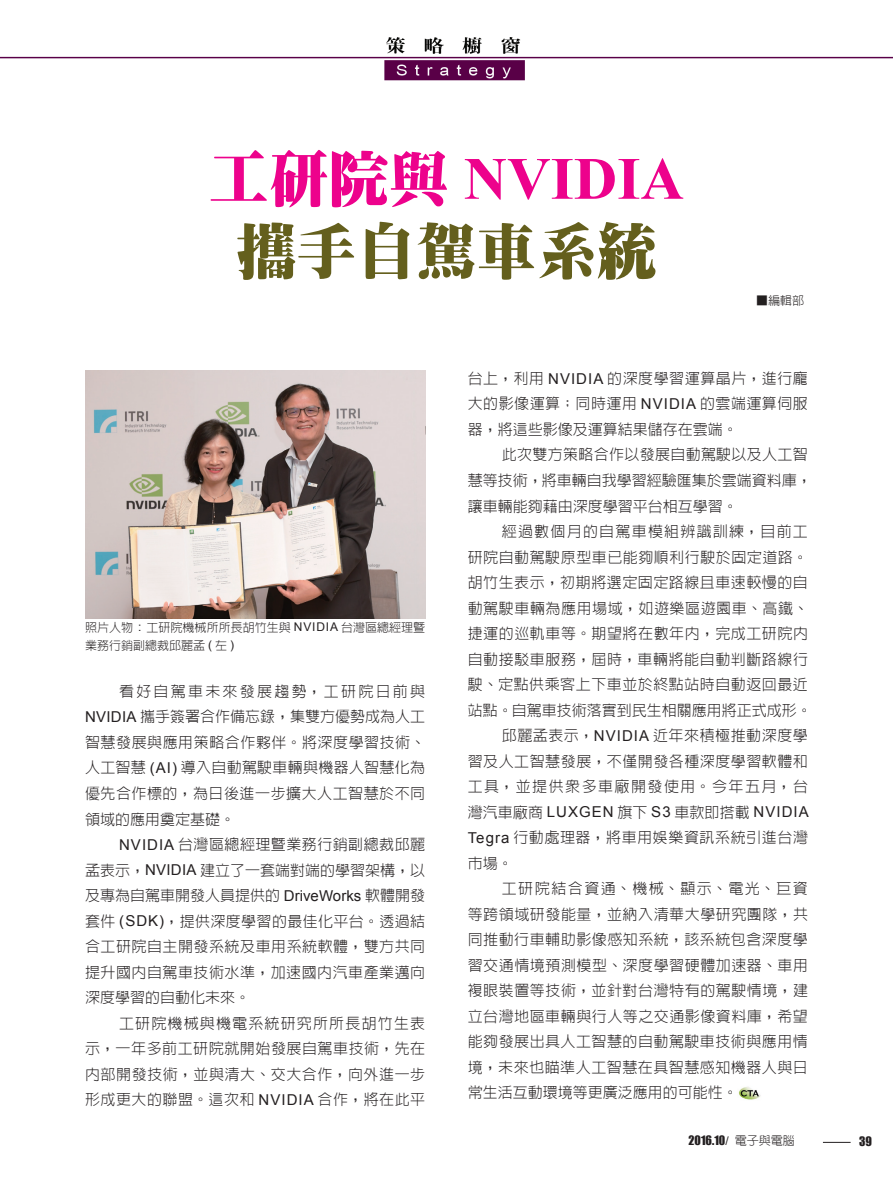
<style>
.page{position:relative;width:893px;height:1191px;background:#fff}
.page>*{position:absolute;margin:0;border:0;box-sizing:border-box;transform-origin:0 0}
.大標題{font:700 60px "Times New Roman";color:#ed028c}
.大標題-2{font:900 60px "Inn Ming";color:#645f1d}
.說明文字{font:300 15px/25.5px "Lin Gothic";letter-spacing:.035em;color:#231f20;text-align:justify}
.說明文字-2{font:300 15px/25.5px "Lin Gothic";color:#231f20}
.圖說{font:300 12px/18px "Lin Gothic";color:#231f20}
.t1{font:12px "Impact";color:#231f20}
.s1{font-family:"Inn Ming";font-weight:900}
.s2{font-family:"Arial";font-weight:400}
.s3{font-family:"Arial"}
.s4{font-family:"New Gothic";font-weight:300}
</style>
<div class="page">
<img style="left:19px;top:37px;width:874px;height:44px">
<svg style="left:823px;top:1142px;width:28px;height:1px"></svg>
<img style="left:0;top:56px;width:19px;height:3px">
<img style="left:739px;top:1087px;width:22px;height:13px">
<img style="left:85px;top:371px;width:340px;height:247px">
<p class="大標題" style="left:209px;top:137px;width:476px"><span class="s1">工研院與</span> NVIDIA</p>
<p class="大標題-2" style="left:236px;top:219px;width:421px">攜手自駕車系統</p>
<p class="圖說" style="left:756px;top:291px;width:49px">■編輯部</p>
<p class="圖說" style="left:85px;top:618px;width:342px">照片人物 <span class="s2">:</span> 工研院機械所所長胡竹生與 <span class="s2">NVIDIA</span> 台灣區總經理暨業務行銷副總裁邱麗孟 <span class="s2">(</span> 左 <span class="s2">)</span></p>
<p class="說明文字" style="left:85px;top:678px;width:342px;text-indent:34px">看好自駕車未來發展趨勢，工研院日前與<span class="s2">NVIDIA</span> 攜手簽署合作備忘錄，集雙方優勢成為人工智慧發展與應用策略合作夥伴。將深度學習技術、人工智慧 <span class="s2">(AI)</span> 導入自動駕駛車輛與機器人智慧化為優先合作標的，為日後進一步擴大人工智慧於不同領域的應用奠定基礎。</p>
<p class="說明文字" style="left:85px;top:831px;width:342px;text-indent:34px"><span class="s2">NVIDIA</span> 台灣區總經理暨業務行銷副總裁邱麗孟表示，<span class="s2">NVIDIA</span> 建立了一套端對端的學習架構，以及專為自駕車開發人員提供的 <span class="s2">DriveWorks</span> 軟體開發套件 <span class="s2">(SDK)</span>，提供深度學習的最佳化平台。透過結合工研院自主開發系統及車用系統軟體，雙方共同提升國內自駕車技術水準，加速國內汽車產業邁向深度學習的自動化未來。</p>
<p class="說明文字" style="left:85px;top:1010px;width:342px;text-indent:34px">工研院機械與機電系統研究所所長胡竹生表示，一年多前工研院就開始發展自駕車技術，先在內部開發技術，並與清大、交大合作，向外進一步形成更大的聯盟。這次和 <span class="s2">NVIDIA</span> 合作，將在此平</p>
<p class="說明文字" style="left:468px;top:365px;width:342px">台上，利用 <span class="s2">NVIDIA</span> 的深度學習運算晶片，進行龐大的影像運算；同時運用 <span class="s2">NVIDIA</span> 的雲端運算伺服器，將這些影像及運算結果儲存在雲端。</p>
<p class="說明文字-2" style="left:468px;top:442px;width:345px;text-indent:34px">此次雙方策略合作以發展自動駕駛以及人工智慧等技術，將車輛自我學習經驗匯集於雲端資料庫，讓車輛能夠藉由深度學習平台相互學習。</p>
<p class="說明文字" style="left:468px;top:518px;width:345px;text-align:left;text-indent:34px">經過數個月的自駕車模組辨識訓練，目前工研院自動駕駛原型車已能夠順利行駛於固定道路。胡竹生表示，初期將選定固定路線且車速較慢的自動駕駛車輛為應用場域，如遊樂區遊園車、高鐵、捷運的巡軌車等。期望將在數年內，完成工研院內自動接駁車服務，屆時，車輛將能自動判斷路線行駛、定點供乘客上下車並於終點站時自動返回最近站點。自駕車技術落實到民生相關應用將正式成形。</p>
<p class="說明文字" style="left:468px;top:722px;width:343px;text-indent:34px">邱麗孟表示，<span class="s2">NVIDIA</span> 近年來積極推動深度學習及人工智慧發展，不僅開發各種深度學習軟體和工具，並提供眾多車廠開發使用。今年五月，台灣汽車廠商 <span class="s2">LUXGEN</span> 旗下 <span class="s2">S3</span> 車款即搭載 <span class="s2">NVIDIA Tegra</span> 行動處理器，將車用娛樂資訊系統引進台灣市場。</p>
<p class="說明文字" style="left:468px;top:875px;width:342px;text-indent:34px">工研院結合資通、機械、顯示、電光、巨資等跨領域研發能量，並納入清華大學研究團隊，共同推動行車輔助影像感知系統，該系統包含深度學習交通情境預測模型、深度學習硬體加速器、車用複眼裝置等技術，並針對台灣特有的駕駛情境，建立台灣地區車輛與行人等之交通影像資料庫，希望能夠發展出具人工智慧的自動駕駛車技術與應用情境，未來也瞄準人工智慧在具智慧感知機器人與日常生活互動環境等更廣泛應用的可能性。</p>
<p class="t1" style="left:689px;top:1131px;width:108px">2016.10<span class="s3">/</span> <span class="s4">電子與電腦</span></p>
<p class="t1" style="left:859px;top:1132px;width:14px">39</p>
</div>
